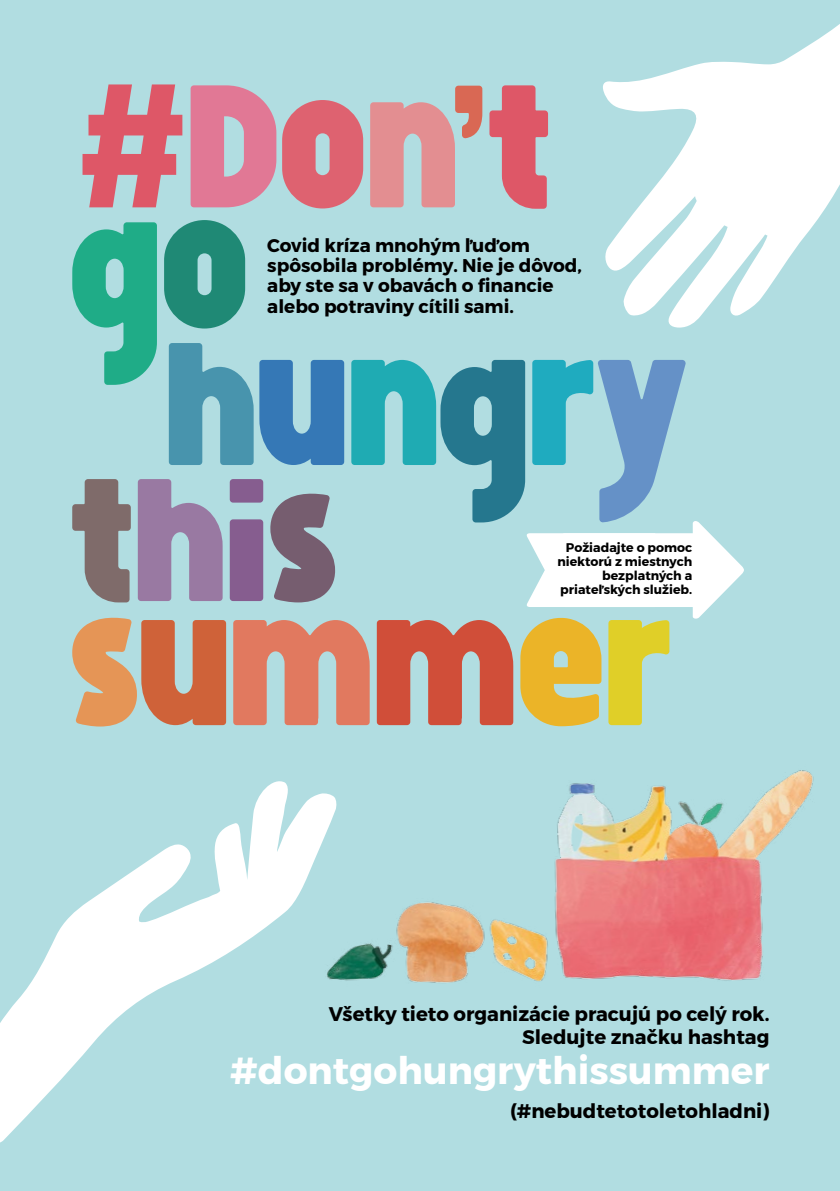
<style>
.page{position:relative;width:840px;height:1191px;background:#fff}
.page>*{position:absolute;margin:0;border:0;box-sizing:border-box;transform-origin:0 0}
.t1{font:700 171.2px "DIN";color:#e83a4d}
.t2{font:139.4px "Porter";letter-spacing:-.01em;color:#3184a2}
.t3{font:139.4px "Porter";color:#f18638}
.t4{font:139.4px "Porter";color:#755351}
.t5{font:139.4px "Porter";color:#00a274}
.t6{font:700 37.6px "Montserrat";color:#fff}
.t7{font:700 19.6px/23.6px "Montserrat";color:#000;text-align:right}
.t8{font:700 18.4px/20.2px "Montserrat";color:#000}
.t9{font:700 12.6px/13.8px "Montserrat";color:#000;text-align:right}
.s1{font-family:"Porter";font-weight:400;font-size:139.4px;color:#ec6285}
.s2{font-family:"Porter";font-weight:400;font-size:139.4px;color:#e94858}
.s3{font-family:"Porter";font-weight:400;font-size:139.4px;color:#ef7d80}
.s4{font-family:"Porter";font-weight:400;font-size:139.4px;color:#e34f36}
.s5{font-family:"Porter";font-weight:400;font-size:139.4px}
.s6{color:#00775e}
.s7{color:#1a62ad}
.s8{color:#00a0a9}
.s9{color:#07617c}
.s10{color:#00a0b8}
.s11{color:#5581c2}
.s12{color:#946495}
.s13{color:#7d417e}
.s14{color:#6a4157}
.s15{color:#d64815}
.s16{color:#ec6443}
.s17{color:#d72f15}
.s18{color:#f8ab00}
.s19{color:#ebcc00}
</style>
<div class="page">
<div style="left:0;top:0;width:839px;height:1191px;background:#b1dde1"></div>
<img style="left:348px;top:770px;width:466px;height:213px">
<svg style="left:603px;top:24px;width:236px;height:304px;fill:#fff"></svg>
<svg style="left:603px;top:323px;width:76px;height:5px"></svg>
<svg style="left:0;top:781px;width:348px;height:362px"></svg>
<svg style="left:526px;top:521px;width:217px;height:97px"></svg>
<h1 class="t1" style="left:72px;top:34px;width:484px">#<span class="s1">D</span><span class="s2">o</span><span class="s3">n</span><span class="s4">'</span><span class="s5">t</span></h1>
<h2 class="t5" style="left:72px;top:181px;width:181px">g<span class="s6">o</span></h2>
<p class="t8" style="left:267px;top:235px;width:316px">Covid kríza mnohým ľuďom spôsobila problémy. Nie je dôvod, aby ste sa v obavách o financie alebo potraviny cítili sami.</p>
<h2 class="t2" style="left:169px;top:319px;width:525px">h<span class="s7">u</span><span class="s8">n</span><span class="s9">g</span><span class="s10">r</span><span class="s11">y</span></h2>
<h2 class="t4" style="left:72px;top:455px;width:271px">t<span class="s12">h</span><span class="s13">i</span><span class="s14">s</span></h2>
<h2 class="t3" style="left:72px;top:579px;width:605px">s<span class="s15">u</span><span class="s16">m</span><span class="s17">m</span><span class="s18">e</span><span class="s19">r</span></h2>
<p class="t9" style="left:557px;top:541px;width:136px">Požiadajte o pomoc niektorú z miestnych bezplatných a priateľských služieb.</p>
<p class="t7" style="left:328px;top:1002px;width:442px">Všetky tieto organizácie pracujú po celý rok.<br>Sledujte značku hashtag</p>
<h3 class="t6" style="left:230px;top:1047px;width:540px">#dontgohungrythissummer</h3>
<p class="t7" style="left:510px;top:1099px;width:261px">(#nebudtetotoletohladni)</p>
</div>
